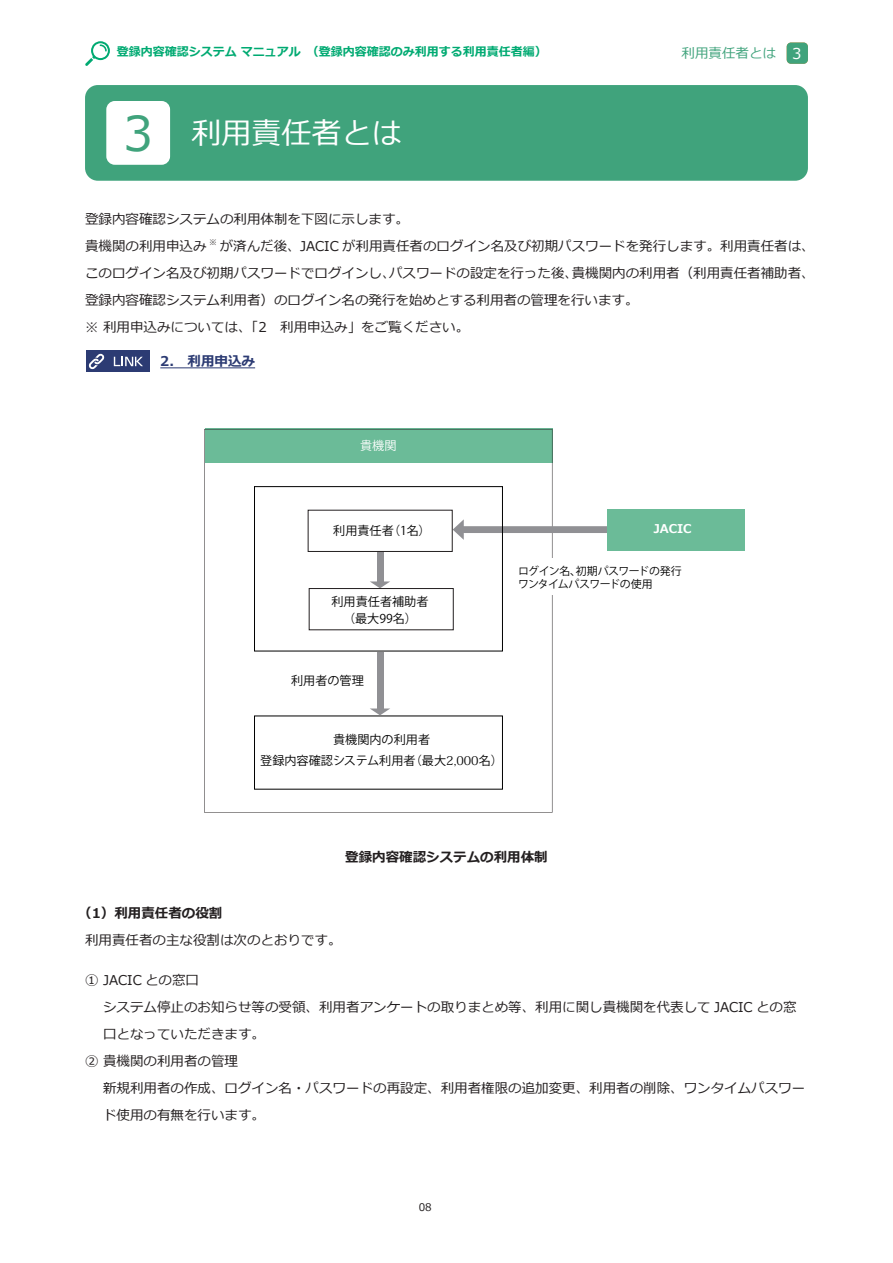
<style>
.page{position:relative;width:893px;height:1263px;background:#fff}
.page>*{position:absolute;margin:0;border:0;box-sizing:border-box;transform-origin:0 0}
.t1{font:30px "Meiryo";color:#fff}
.t2{font:13.5px/27px "Meiryo";color:#231f20}
.t3{font:700 13.5px "Meiryo";color:#231f20}
.t4{font:13.5px "Meiryo";color:#40a37c}
.t5{font:700 13.5px "Meiryo";color:#2c3b73}
.t6{font:12.15px/21.1px "Shin Go Pro Regular 90 ms RKSJ H";color:#000;text-align:center}
.t7{font:700 12.15px "Meiryo UI";letter-spacing:-.01em;color:#fff}
.t8{font:12.15px "Shin Go Pro Regular 90 ms RKSJ H";color:#fff}
.t9{font:700 12px "Meiryo";color:#00aa72}
.t10{font:10.95px/13px "Shin Go Pro Regular 90 ms RKSJ H";letter-spacing:-.04em;color:#000}
.t11{font:10.5px "Meiryo";color:#231f20}
.t12{font:7.8px "Meiryo";color:#231f20}
.s1{font-size:15px;color:#fff}
.s2{font-size:48px;color:#40a37c}
.s3{font-family:"Koz Min Pr 6 N"}
</style>
<div class="page">
<svg style="left:85px;top:41px;width:25px;height:25px"></svg>
<div style="left:787px;top:43px;width:21px;height:21px;background:#40a37c;border-radius:4px"></div>
<div style="left:85px;top:85px;width:723px;height:96px;background:#40a37c;border-radius:13px"></div>
<div style="left:106px;top:101px;width:64px;height:64px;background:#fff;border-radius:9px"></div>
<div style="left:205px;top:428px;width:347px;height:35px;background:#68b493"></div>
<svg style="left:204px;top:429px;width:348px;height:384px"></svg>
<div style="left:377px;top:551px;width:6px;height:31px;background:#909094"></div>
<svg style="left:370px;top:581px;width:20px;height:7px"></svg>
<svg style="left:453px;top:519px;width:154px;height:21px"></svg>
<div style="left:308px;top:510px;width:144px;height:42px;border:1px solid #231f20"></div>
<div style="left:607px;top:509px;width:137px;height:41px;background:#6bbb98"></div>
<div style="left:254px;top:486px;width:249px;height:165px;border:1px solid #000"></div>
<div style="left:309px;top:588px;width:144px;height:42px;border:1px solid #231f20"></div>
<div style="left:377px;top:652px;width:7px;height:56px;background:#909094"></div>
<svg style="left:370px;top:708px;width:20px;height:7px"></svg>
<div style="left:518px;top:558px;width:184px;height:37px;background:#fff"></div>
<div style="left:107px;top:351px;width:43px;height:21px;background:#2c3b73"></div>
<svg style="left:114px;top:357px;width:29px;height:9px"></svg>
<div style="left:86px;top:351px;width:21px;height:21px;background:#2c3b73"></div>
<svg style="left:89px;top:354px;width:15px;height:15px"></svg>
<hr style="left:160px;top:367px;width:95px;height:1px;background:#2c3b73">
<p class="t9" style="left:117px;top:43px;width:431px">登録内容確認システム マニュアル　（登録内容確認のみ利用する利用責任者編）</p>
<p class="t4" style="left:681px;top:44px;width:122px">利用責任者とは <span class="s1">31</span></p>
<h1 class="t1" style="left:123px;top:112px;width:280px"><span class="s2">3</span> 利用責任者とは</h1>
<p class="t2" style="left:85px;top:207px;width:325px">登録内容確認システムの利⽤体制を下図に⽰します。貴機関の利⽤申込み</p>
<p class="t12" style="left:209px;top:237px;width:9px">※</p>
<p class="t2" style="left:85px;top:234px;width:731px;text-indent:135px">が済んだ後、JACIC が利⽤責任者のログイン名及び初期パスワードを発⾏します。利⽤責任者は、このログイン名及び初期パスワードでログインし、パスワードの設定を⾏った後、貴機関内の利⽤者（利⽤責任者補助者、登録内容確認システム利⽤者）のログイン名の発⾏を始めとする利⽤者の管理を⾏います。<br>※ 利⽤申込みについては、「2　利⽤申込み」をご覧ください。</p>
<p class="t5" style="left:160px;top:351px;width:96px">2.　利用申込み</p>
<p class="t8" style="left:360px;top:438px;width:38px">貴機関</p>
<p class="t6" style="left:333px;top:521px;width:99px">利用責任者（1名）</p>
<p class="t7" style="left:654px;top:520px;width:39px">JACIC</p>
<p class="t6" style="left:331px;top:593px;width:99px;line-height:17px">利用責任者補助者（最大99名）</p>
<p class="t6" style="left:291px;top:670px;width:74px">利用者の管理</p>
<p class="t10" style="left:518px;top:565px;width:165px">ログイン名、初期パスワードの発行ワンタイムパスワードの使用</p>
<p class="t6" style="left:260px;top:729px;width:244px">貴機関内の利用者<br>登録内容確認システム利用者（最大<span class="s3">2,000</span>名）</p>
<p class="t3" style="left:345px;top:847px;width:204px">登録内容確認システムの利用体制</p>
<p class="t3" style="left:78px;top:903px;width:146px">（1）利用責任者の役割</p>
<p class="t2" style="left:85px;top:927px;width:258px">利用責任者の主な役割は次のとおりです。</p>
<p class="t2" style="left:85px;top:968px;width:116px">① JACIC との窓口</p>
<p class="t2" style="left:90px;top:995px;width:708px">　システム停⽌のお知らせ等の受領、利⽤者アンケートの取りまとめ等、利⽤に関し貴機関を代表して JACIC との窓</p>
<p class="t2" style="left:103px;top:1022px;width:163px">⼝ となっていただきます。</p>
<p class="t2" style="left:85px;top:1049px;width:155px">② 貴機関の利用者の管理</p>
<p class="t2" style="left:103px;top:1076px;width:703px">新規利⽤者の作成、ログイン名・パスワードの再設定、利⽤者権限の追加変更、利⽤者の削除、ワンタイムパスワー</p>
<p class="t2" style="left:103px;top:1103px;width:163px">ド使⽤の有無を行います。</p>
<p class="t11" style="left:419px;top:1199px;width:15px">08</p>
</div>
